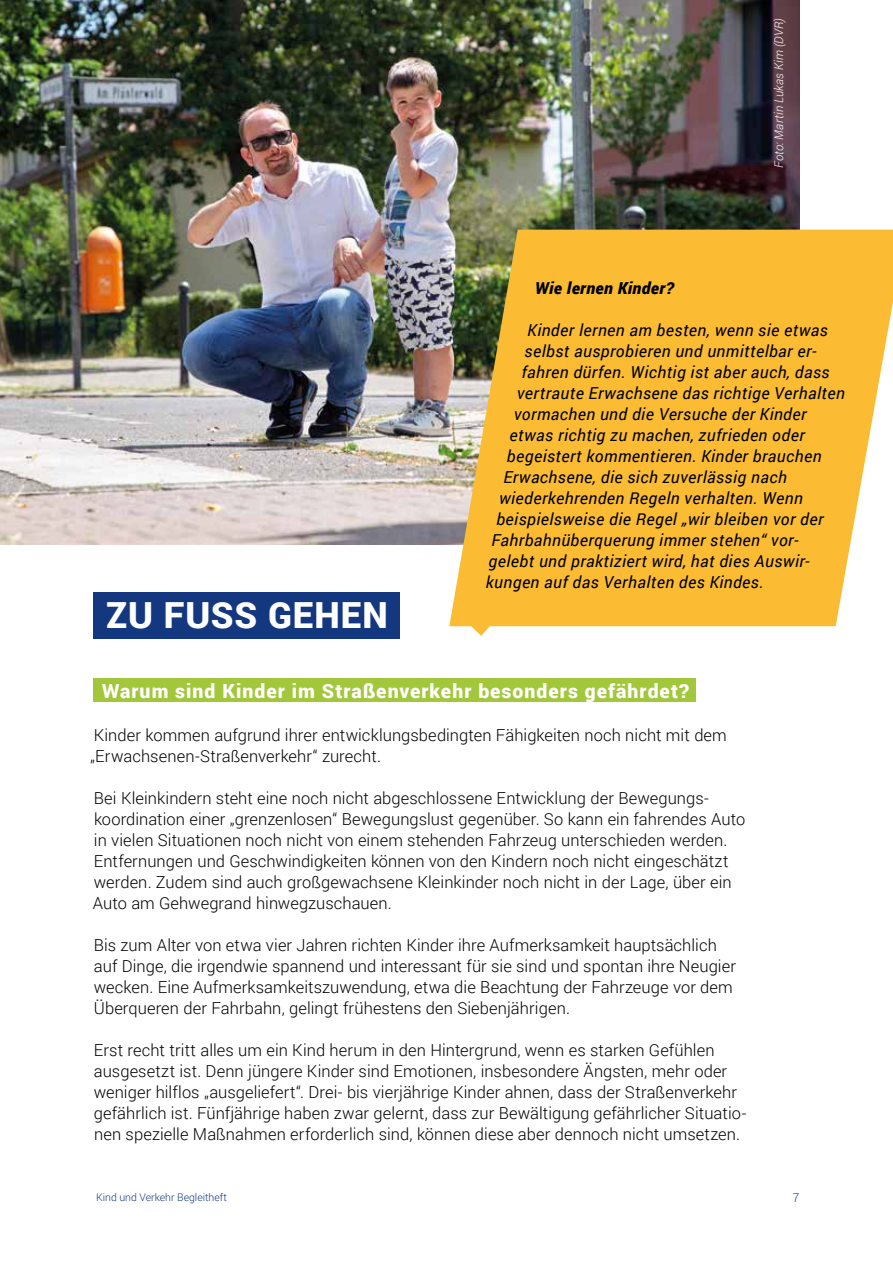
<style>
.page{position:relative;width:893px;height:1263px;background:#fff}
.page>*{position:absolute;margin:0;border:0;box-sizing:border-box;transform-origin:0 0}
.t1{font:900 36px "Roboto";letter-spacing:.025em;color:#fff}
.t2{font:900 19.5px "Roboto";letter-spacing:.05em;color:#fff}
.t3{font:300 16.5px/21px "Roboto";letter-spacing:.005em;color:#000}
.t4{font:italic 16.5px "Roboto";letter-spacing:.025em;color:#000}
.t5{font:italic 900 16.5px "Roboto";letter-spacing:.025em;color:#000}
.t6{font:italic 300 12px "Roboto";letter-spacing:.01em;color:#fff}
.t7{font:300 12px "Roboto";color:#14387f}
.t8{font:300 10.5px "Roboto";color:#14387f}
</style>
<div class="page">
<img style="left:0;top:0;width:799px;height:544px">
<div style="left:94px;top:592px;width:306px;height:46px;background:#14387f"></div>
<div style="left:94px;top:678px;width:602px;height:24px;background:#a2c73a"></div>
<svg style="left:449px;top:230px;width:444px;height:406px;background:#f2bd47"></svg>
<p class="t6" style="left:771px;top:168px;width:152px;rotate:-90deg">Foto: Martin Lukas Kim (DVR)</p>
<h1 class="t1" style="left:106px;top:590px;width:283px">ZU FUSS GEHEN</h1>
<p class="t5" style="left:535px;top:277px;width:140px">Wie lernen Kinder?</p>
<p class="t4" style="left:528px;top:319px;width:302px">Kinder lernen am besten, wenn sie etwas</p>
<p class="t4" style="left:525px;top:340px;width:293px">selbst ausprobieren und unmittelbar er-</p>
<p class="t4" style="left:521px;top:361px;width:310px">fahren dürfen. Wichtig ist aber auch, dass</p>
<p class="t4" style="left:517px;top:382px;width:329px">vertraute Erwachsene das richtige Verhalten</p>
<p class="t4" style="left:514px;top:403px;width:294px">vormachen und die Versuche der Kinder</p>
<p class="t4" style="left:510px;top:424px;width:297px">etwas richtig zu machen, zufrieden oder</p>
<p class="t4" style="left:507px;top:445px;width:316px">begeistert kommentieren. Kinder brauchen</p>
<p class="t4" style="left:503px;top:466px;width:285px">Erwachsene, die sich zuverlässig nach</p>
<p class="t4" style="left:499px;top:487px;width:305px">wiederkehrenden Regeln verhalten. Wenn</p>
<p class="t4" style="left:496px;top:508px;width:329px">beispielsweise die Regel „wir bleiben vor der</p>
<p class="t4" style="left:491px;top:529px;width:309px">Fahrbahnüberquerung immer stehen“ vor-</p>
<p class="t4" style="left:489px;top:550px;width:323px">gelebt und praktiziert wird, hat dies Auswir-</p>
<p class="t4" style="left:486px;top:571px;width:279px">kungen auf das Verhalten des Kindes.</p>
<p class="t2" style="left:102px;top:677px;width:588px">Warum sind Kinder im Straßenverkehr besonders gefährdet?</p>
<p class="t3" style="left:90px;top:724px;width:638px">Kinder kommen aufgrund ihrer entwicklungsbedingten Fähigkeiten noch nicht mit dem „Erwachsenen-Straßenverkehr“ zurecht.</p>
<p class="t3" style="left:93px;top:787px;width:654px">Bei Kleinkindern steht eine noch nicht abgeschlossene Entwicklung der Bewegungs&shy;koordination einer „grenzenlosen“ Bewegungslust gegenüber. So kann ein fahrendes Auto in vielen Situationen noch nicht von einem stehenden Fahrzeug unterschieden werden.<br>Entfernungen und Geschwindigkeiten können von den Kindern noch nicht eingeschätzt werden. Zudem sind auch großgewachsene Kleinkinder noch nicht in der Lage, über ein Auto am Gehwegrand hinwegzuschauen.</p>
<p class="t3" style="left:94px;top:934px;width:644px">Bis zum Alter von etwa vier Jahren richten Kinder ihre Aufmerksamkeit hauptsächlich auf Dinge, die irgendwie spannend und interessant für sie sind und spontan ihre Neugier wecken. Eine Aufmerksamkeitszuwendung, etwa die Beachtung der Fahrzeuge vor dem Überqueren der Fahrbahn, gelingt frühestens den Siebenjährigen.</p>
<p class="t3" style="left:94px;top:1039px;width:654px">Erst recht tritt alles um ein Kind herum in den Hintergrund, wenn es starken Gefühlen ausgesetzt ist. Denn jüngere Kinder sind Emotionen, insbesondere Ängsten, mehr oder weniger hilflos „ausgeliefert“. Drei- bis vierjährige Kinder ahnen, dass der Straßenverkehr gefährlich ist. Fünfjährige haben zwar gelernt, dass zur Bewältigung gefährlicher Situatio&shy;nen spezielle Maßnahmen erforderlich sind, können diese aber dennoch nicht umsetzen.</p>
<p class="t8" style="left:96px;top:1190px;width:132px">Kind und Verkehr Begleitheft</p>
<p class="t7" style="left:793px;top:1189px;width:8px">7</p>
</div>
